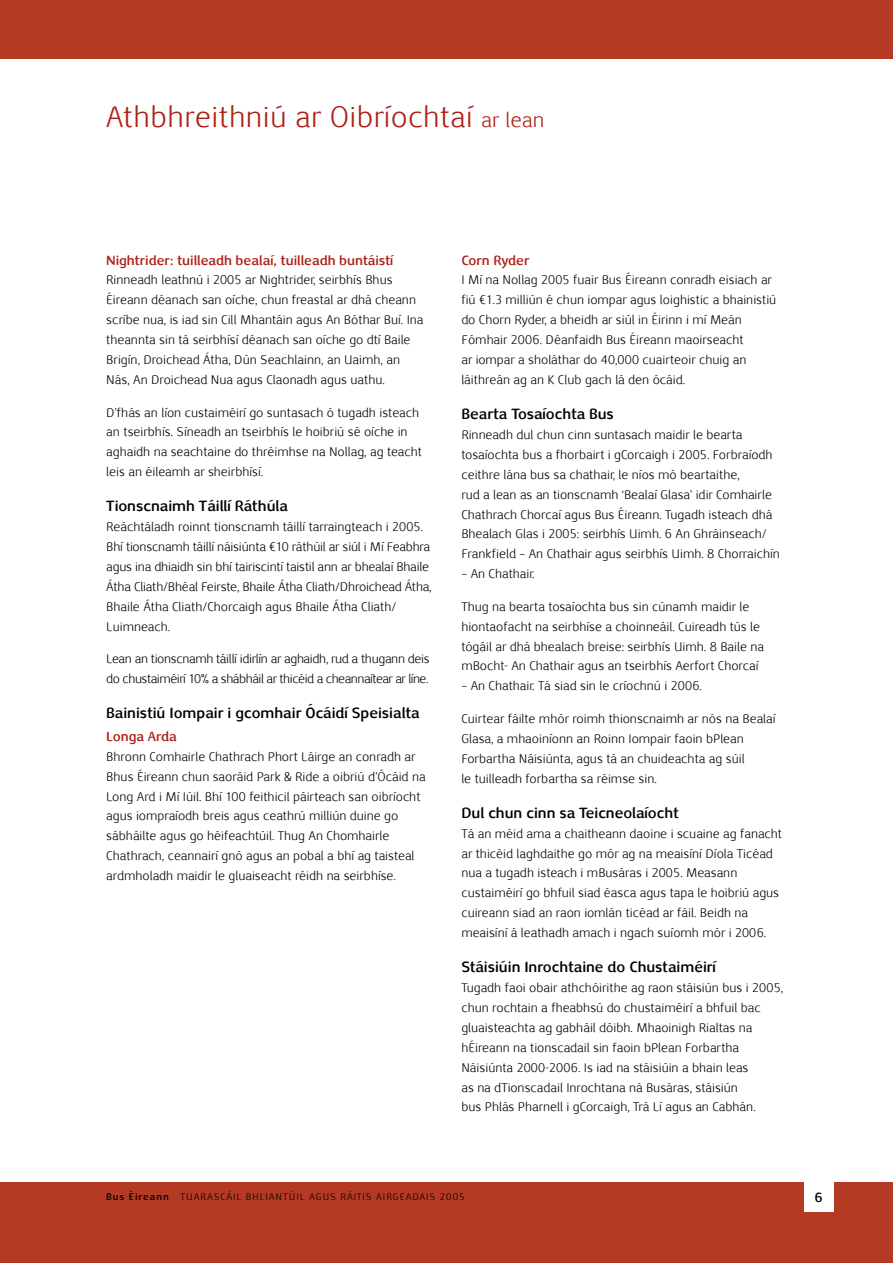
<style>
.page{position:relative;width:893px;height:1263px;background:#b53a23}
.page>*{position:absolute;margin:0;border:0;box-sizing:border-box;transform-origin:0 0}
.t1{font:30px "Nexus Sans";letter-spacing:.01em;color:#ae2015}
.t2{font:700 15px "Nexus Sans";color:#000}
.t3{font:700 13.5px "Nexus Sans";color:#ae2015}
.t4{font:12.75px/19.8px "Nexus Sans";color:#000}
.t5{font:12.75px/19.8px "Nexus Sans";letter-spacing:-.035em;color:#000}
.t6{font:9.75px "Nexus Sans";letter-spacing:.1em;color:#000}
.s1{font-size:21px}
.s2{font-weight:700}
</style>
<div class="page">
<div style="left:0;top:60px;width:893px;height:1122px;background:#fff"></div>
<div style="left:804px;top:1182px;width:29px;height:30px;background:#fff"></div>
<h1 class="t1" style="left:106px;top:99px;width:440px">Athbhreithniú ar Oibríochtaí <span class="s1">ar lean</span></h1>
<p class="t3" style="left:106px;top:251px;width:288px">Nightrider: tuilleadh bealaí, tuilleadh buntáistí</p>
<p class="t4" style="left:106px;top:270px;width:318px">Rinneadh leathnú i 2005 ar Nightrider, seirbhís Bhus Éireann déanach san oíche, chun freastal ar dhá cheann scríbe nua, is iad sin Cill Mhantáin agus An Bóthar Buí. Ina theannta sin tá seirbhísí déanach san oíche go dtí Baile Brigín, Droichead Átha, Dún Seachlainn, an Uaimh, an Nás, An Droichead Nua agus Claonadh agus uathu.</p>
<p class="t4" style="left:106px;top:402px;width:317px">D’fhás an líon custaiméirí go suntasach ó tugadh isteach an tseirbhís. Síneadh an tseirbhís le hoibriú sé oíche in aghaidh na seachtaine do thréimhse na Nollag, ag teacht leis an éileamh ar sheirbhísí.</p>
<p class="t2" style="left:106px;top:497px;width:183px">Tionscnaimh Táillí Ráthúla</p>
<p class="t4" style="left:106px;top:517px;width:327px">Reáchtáladh roinnt tionscnamh táillí tarraingteach i 2005.<br>Bhí tionscnamh táillí náisiúnta €10 ráthúil ar siúl i Mí Feabhra agus ina dhiaidh sin bhí tairiscintí taistil ann ar bhealaí Bhaile Átha Cliath/Bhéal Feirste, Bhaile Átha Cliath/Dhroichead Átha, Bhaile Átha Cliath/Chorcaigh agus Bhaile Átha Cliath/ Luimneach.</p>
<p class="t5" style="left:106px;top:649px;width:325px">Lean an tionscnamh táillí idirlín ar aghaidh, rud a thugann deis do chustaiméirí 10% a shábháil ar thicéid a cheannaítear ar líne.</p>
<p class="t2" style="left:106px;top:704px;width:315px">Bainistiú Iompair i gcomhair Ócáidí Speisialta</p>
<p class="t3" style="left:106px;top:728px;width:72px">Longa Arda</p>
<p class="t4" style="left:106px;top:746px;width:321px">Bhronn Comhairle Chathrach Phort Láirge an conradh ar Bhus Éireann chun saoráid Park &amp; Ride a oibriú d’Ócáid na Long Ard i Mí Iúil. Bhí 100 feithicil páirteach san oibríocht agus iompraíodh breis agus ceathrú milliún duine go sábháilte agus go héifeachtúil. Thug An Chomhairle Chathrach, ceannairí gnó agus an pobal a bhí ag taisteal ardmholadh maidir le gluaiseacht réidh na seirbhíse.</p>
<p class="t3" style="left:461px;top:251px;width:69px">Corn Ryder</p>
<p class="t4" style="left:461px;top:270px;width:316px">I Mí na Nollag 2005 fuair Bus Éireann conradh eisiach ar fiú €1.3 milliún é chun iompar agus loighistic a bhainistiú do Chorn Ryder, a bheidh ar siúl in Éirinn i mí Meán Fómhair 2006. Déanfaidh Bus Éireann maoirseacht<br>ar iompar a sholáthar do 40,000 cuairteoir chuig an láithreán ag an K Club gach lá den ócáid.</p>
<p class="t2" style="left:461px;top:404px;width:154px">Bearta Tosaíochta Bus</p>
<p class="t4" style="left:461px;top:425px;width:320px">Rinneadh dul chun cinn suntasach maidir le bearta tosaíochta bus a fhorbairt i gCorcaigh i 2005. Forbraíodh ceithre lána bus sa chathair, le níos mó beartaithe,<br>rud a lean as an tionscnamh ‘Bealaí Glasa’ idir Comhairle Chathrach Chorcaí agus Bus Éireann. Tugadh isteach dhá Bhealach Glas i 2005: seirbhís Uimh. 6 An Ghráinseach/ Frankfield – An Chathair agus seirbhís Uimh. 8 Chorraichín</p>
<p class="t4" style="left:461px;top:564px;width:75px">– An Chathair.</p>
<p class="t4" style="left:461px;top:596px;width:304px">Thug na bearta tosaíochta bus sin cúnamh maidir le hiontaofacht na seirbhíse a choinneáil. Cuireadh tús le tógáil ar dhá bhealach breise: seirbhís Uimh. 8 Baile na mBocht- An Chathair agus an tseirbhís Aerfort Chorcaí</p>
<p class="t4" style="left:461px;top:676px;width:242px">– An Chathair. Tá siad sin le críochnú i 2006.</p>
<p class="t4" style="left:461px;top:709px;width:316px">Cuirtear fáilte mhór roimh thionscnaimh ar nós na Bealaí Glasa, a mhaoiníonn an Roinn Iompair faoin bPlean Forbartha Náisiúnta, agus tá an chuideachta ag súil<br>le tuilleadh forbartha sa réimse sin.</p>
<p class="t2" style="left:461px;top:803px;width:219px">Dul chun cinn sa Teicneolaíocht</p>
<p class="t4" style="left:461px;top:823px;width:322px">Tá an méid ama a chaitheann daoine i scuaine ag fanacht ar thicéid laghdaithe go mór ag na meaisíní Díola Ticéad nua a tugadh isteach i mBusáras i 2005. Measann custaiméirí go bhfuil siad éasca agus tapa le hoibriú agus cuireann siad an raon iomlán ticéad ar fáil. Beidh na meaisíní á leathadh amach i ngach suíomh mór i 2006.</p>
<p class="t2" style="left:461px;top:958px;width:256px">Stáisiúin Inrochtaine do Chustaiméirí</p>
<p class="t4" style="left:461px;top:978px;width:323px">Tugadh faoi obair athchóirithe ag raon stáisiún bus i 2005, chun rochtain a fheabhsú do chustaiméirí a bhfuil bac gluaisteachta ag gabháil dóibh. Mhaoinigh Rialtas na hÉireann na tionscadail sin faoin bPlean Forbartha Náisiúnta 2000-2006. Is iad na stáisiúin a bhain leas<br>as na dTionscadail Inrochtana ná Busáras, stáisiún<br>bus Phlás Pharnell i gCorcaigh, Trá Lí agus an Cabhán.</p>
<p class="t6" style="left:106px;top:1191px;width:360px"><span class="s2">Bus Éireann</span> TUARASCÁIL BHLIANTÚIL AGUS RÁITIS AIRGEADAIS 2005</p>
</div>
